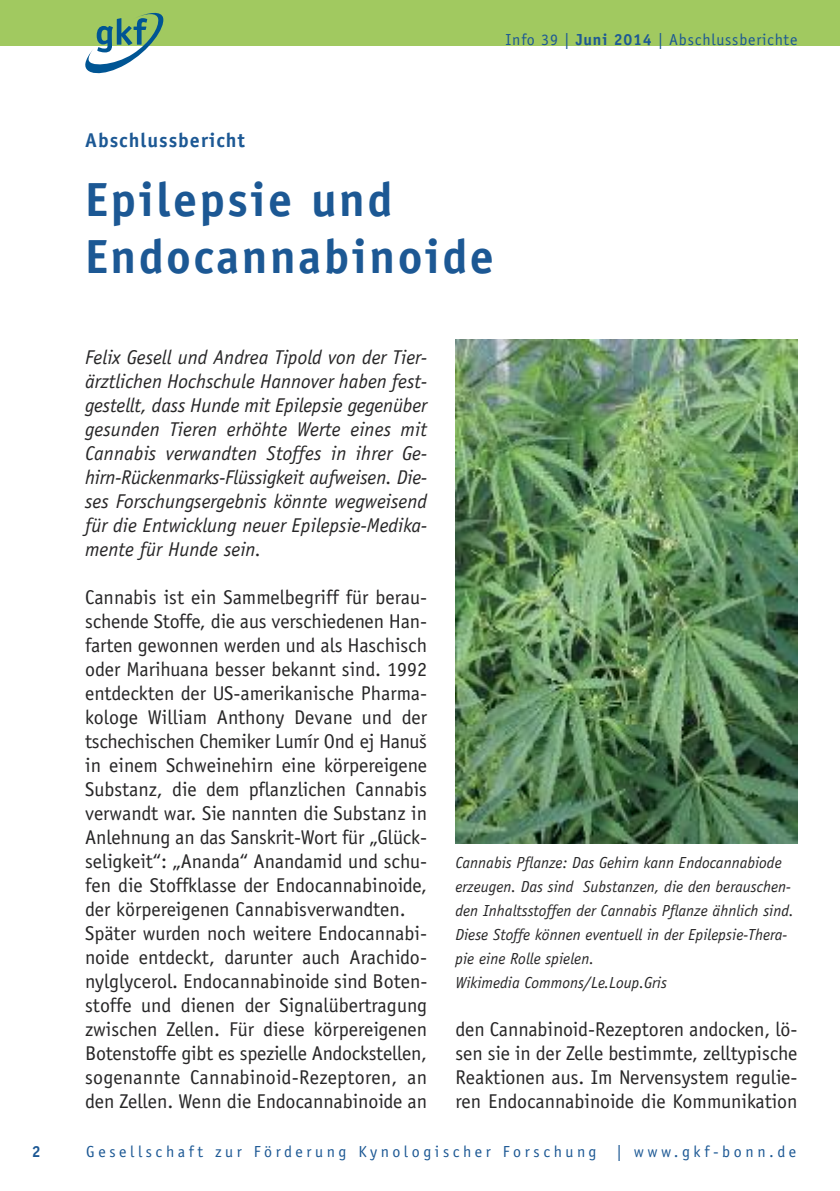
<style>
.page{position:relative;width:840px;height:1191px;background:#fff}
.page>*{position:absolute;margin:0;border:0;box-sizing:border-box;transform-origin:0 0}
.t1{font:700 48px/57.6px "Officina Sans";letter-spacing:.05em;color:#1c5894}
.t2{font:20px/24px "Officina Sans";color:#272627}
.t3{font:italic 20px/24px "Officina Sans";color:#272627;text-align:justify}
.t4{font:700 20px "Officina Sans";letter-spacing:.05em;color:#1c5894}
.t5{font:italic 16px/24px "Officina Sans";color:#272627}
.t6{font:16px "Officina Sans";letter-spacing:.225em;color:#1c5894}
.t7{font:16px "Officina Sans";letter-spacing:.05em;color:#1c5894}
.t8{font:700 16px "Officina Sans";color:#1c5894}
.s1{font-weight:700}
</style>
<div class="page">
<div style="left:0;top:0;width:839px;height:45px;background:#a1c960"></div>
<svg style="left:85px;top:13px;width:80px;height:61px"></svg>
<img style="left:455px;top:339px;width:342px;height:504px">
<p class="t7" style="left:505px;top:34px;width:293px">Info 39 | <span class="s1">Juni 2014</span> | Abschlussberichte</p>
<p class="t4" style="left:85px;top:133px;width:161px">Abschlussbericht</p>
<h1 class="t1" style="left:85px;top:174px;width:410px">Epilepsie und<br>Endocannabinoide</h1>
<p class="t3" style="left:85px;top:346px;width:343px">Felix Gesell und Andrea Tipold von der Tier&shy;ärztlichen Hochschule Hannover haben fest&shy;gestellt, dass Hunde mit Epilepsie gegenüber gesunden Tieren erhöhte Werte eines mit Cannabis verwandten Stoffes in ihrer Ge&shy;hirn-Rückenmarks-Flüssigkeit aufweisen. Die&shy;ses Forschungsergebnis könnte wegweisend für die Entwicklung neuer Epilepsie-Medika&shy;mente für Hunde sein.</p>
<p class="t2" style="left:85px;top:586px;width:343px">Cannabis ist ein Sammelbegriff für berau&shy;schende Stoffe, die aus verschiedenen Han&shy;farten gewonnen werden und als Haschisch oder Marihuana besser bekannt sind. 1992 entdeckten der US-amerikanische Pharma&shy;kologe William Anthony Devane und der tschechischen Chemiker Lumír Ond ej Hanuš in einem Schweinehirn eine körpereigene Substanz, die dem pflanzlichen Cannabis verwandt war. Sie nannten die Substanz in Anlehnung an das Sanskrit-Wort für „Glück&shy;seligkeit“: „Ananda“ Anandamid und schu&shy;fen die Stoffklasse der Endocannabinoide, der körpereigenen Cannabisverwandten.<br>Später wurden noch weitere Endocannabi&shy;noide entdeckt, darunter auch Arachido&shy;nylglycerol. Endocannabinoide sind Boten&shy;stoffe und dienen der Signalübertragung zwischen Zellen. Für diese körpereigenen Botenstoffe gibt es spezielle Andockstellen, sogenannte Cannabinoid-Rezeptoren, an den Zellen. Wenn die Endocannabinoide an</p>
<p class="t5" style="left:455px;top:851px;width:340px">Cannabis Pflanze: Das Gehirn kann Endocannabiode erzeugen. Das sind Substanzen, die den berauschen&shy;den Inhaltsstoffen der Cannabis Pflanze ähnlich sind.<br>Diese Stoffe können eventuell in der Epilepsie-Thera&shy;pie eine Rolle spielen.<br>Wikimedia Commons/Le.Loup.Gris</p>
<p class="t2" style="left:455px;top:1018px;width:343px;text-align:justify">den Cannabinoid-Rezeptoren andocken, lö&shy;sen sie in der Zelle bestimmte, zelltypische Reaktionen aus. Im Nervensystem regulie&shy;ren Endocannabinoide die Kommunikation</p>
<p class="t8" style="left:32px;top:1145px;width:10px">2</p>
<p class="t6" style="left:86px;top:1145px;width:511px">Gesellschaft zur Förderung Kynologischer Forschung</p>
<p class="t6" style="left:616px;top:1145px;width:181px">| www.gkf-bonn.de</p>
</div>
